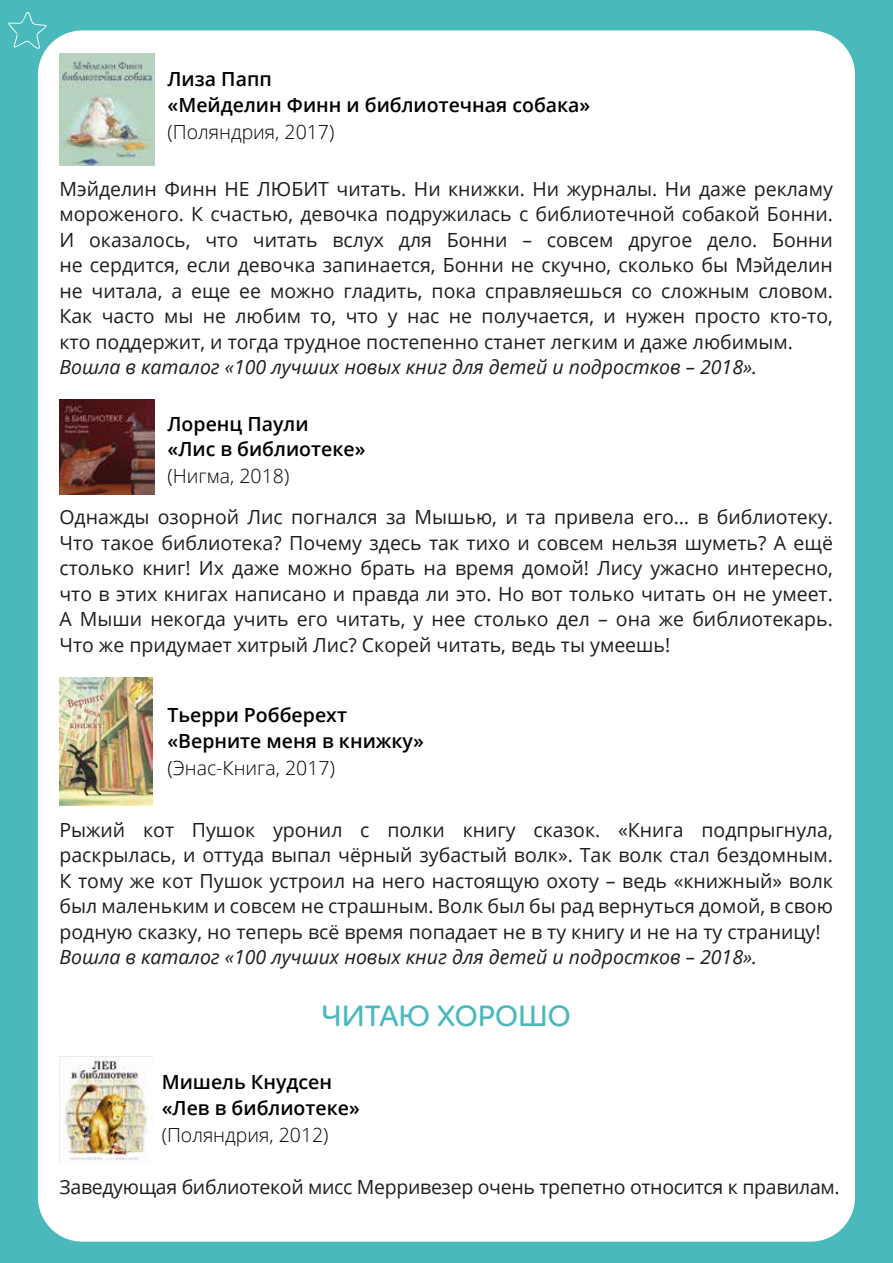
<style>
.page{position:relative;width:893px;height:1263px;background:#4ab9bb}
.page>*{position:absolute;margin:0;border:0;box-sizing:border-box;transform-origin:0 0}
.t1{font:500 25.5px "Irma Text Round Pro";color:#4ab9bb}
.t2{font:19.5px/25.5px "Open Sans";color:#1d1d1b;text-align:justify}
.t3{font:600 19.5px/25.5px "Open Sans";color:#000}
.t4{font:italic 19.5px "Open Sans";color:#1d1d1b}
.t5{font:300 19.5px "Open Sans";color:#000}
</style>
<div class="page">
<div style="left:38px;top:30px;width:817px;height:1212px;background:#fff;border-radius:44px"></div>
<svg style="left:8px;top:12px;width:39px;height:37px"></svg>
<img style="left:59px;top:677px;width:94px;height:129px">
<img style="left:59px;top:1056px;width:94px;height:107px">
<img style="left:59px;top:54px;width:96px;height:112px">
<img style="left:59px;top:400px;width:96px;height:94px">
<p class="t3" style="left:167px;top:66px;width:424px">Лиза Папп<br>«Мейделин Финн и библиотечная собака»</p>
<p class="t5" style="left:167px;top:118px;width:168px">(Поляндрия, 2017)</p>
<p class="t2" style="left:59px;top:175px;width:775px">Мэйделин Финн НЕ ЛЮБИТ читать. Ни книжки. Ни журналы. Ни даже рекламу мороженого. К счастью, девочка подружилась с библиотечной собакой Бонни.<br>И оказалось, что читать вслух для Бонни – совсем другое дело. Бонни не сердится, если девочка запинается, Бонни не скучно, сколько бы Мэйделин не читала, а еще ее можно гладить, пока справляешься со сложным словом.<br>Как часто мы не любим то, что у нас не получается, и нужен просто кто-то, кто поддержит, и тогда трудное постепенно станет легким и даже любимым.</p>
<p class="t4" style="left:59px;top:354px;width:699px">Вошла в каталог «100 лучших новых книг для детей и подростков – 2018».</p>
<p class="t3" style="left:167px;top:410px;width:200px">Лоренц Паули<br>«Лис в библиотеке»</p>
<p class="t5" style="left:167px;top:463px;width:123px">(Нигма, 2018)</p>
<p class="t2" style="left:59px;top:504px;width:775px">Однажды озорной Лис погнался за Мышью, и та привела его… в библиотеку.<br>Что такое библиотека? Почему здесь так тихо и совсем нельзя шуметь? А ещё столько книг! Их даже можно брать на время домой! Лису ужасно интересно, что в этих книгах написано и правда ли это. Но вот только читать он не умеет.<br>А Мыши некогда учить его читать, у нее столько дел – она же библиотекарь.<br>Что же придумает хитрый Лис? Скорей читать, ведь ты умеешь!</p>
<p class="t3" style="left:167px;top:702px;width:258px">Тьерри Робберехт «Верните меня в книжку»</p>
<p class="t5" style="left:167px;top:754px;width:169px">(Энас-Книга, 2017)</p>
<p class="t2" style="left:59px;top:816px;width:775px">Рыжий кот Пушок уронил с полки книгу сказок. «Книга подпрыгнула, раскрылась, и оттуда выпал чёрный зубастый волк». Так волк стал бездомным.<br>К тому же кот Пушок устроил на него настоящую охоту – ведь «книжный» волк был маленьким и совсем не страшным. Волк был бы рад вернуться домой, в свою родную сказку, но теперь всё время попадает не в ту книгу и не на ту страницу!</p>
<p class="t4" style="left:59px;top:944px;width:699px">Вошла в каталог «100 лучших новых книг для детей и подростков – 2018».</p>
<h1 class="t1" style="left:322px;top:995px;width:250px">ЧИТАЮ ХОРОШО</h1>
<p class="t3" style="left:162px;top:1069px;width:200px">Мишель Кнудсен «Лев в библиотеке»</p>
<p class="t5" style="left:162px;top:1121px;width:168px">(Поляндрия, 2012)</p>
<p class="t2" style="left:59px;top:1173px;width:782px">Заведующая библиотекой мисс Мерривезер очень трепетно относится к правилам.</p>
</div>
